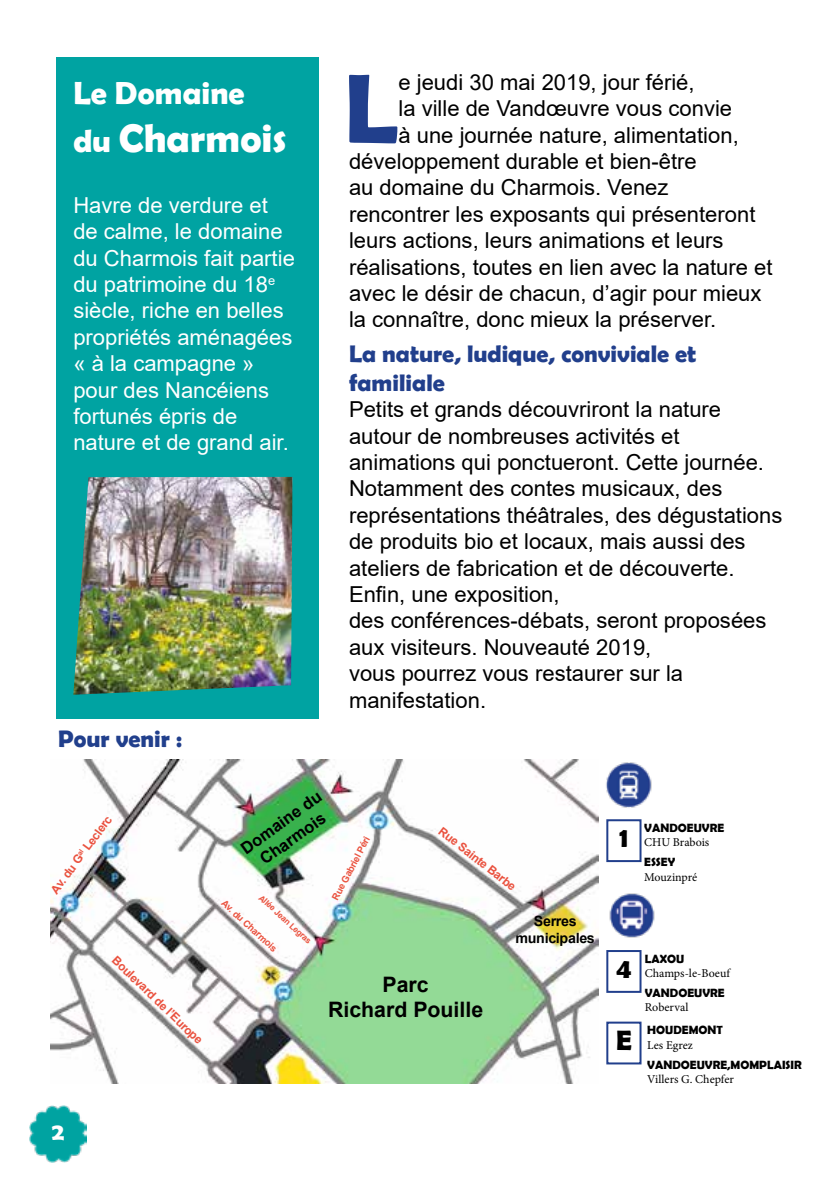
<style>
.page{position:relative;width:840px;height:1191px;background:#fff}
.page>*{position:absolute;margin:0;border:0;box-sizing:border-box;transform-origin:0 0}
.t1{font:700 99px "Berlin Sans FB Demi";color:#213f8c}
.t2{font:700 40px "Berlin Sans FB Demi";color:#fff}
.t3{font:700 32px "Berlin Sans FB Demi";color:#fff}
.t4{font:700 28px "Berlin Sans FB Demi";color:#000}
.t5{font:700 24px/28.8px "Berlin Sans FB Demi";color:#213f8c}
.t6{font:700 24px "Berlin Sans FB Demi";color:#fff}
.t7{font:22px/26.4px "Arial";color:#000}
.t8{font:22px/26.4px "Arial";color:#fff}
.t9{font:700 21.2px/25.6px "Arial";color:#000;text-align:center}
.t10{font:700 16.6px/19.8px "Arial";color:#000;text-align:center}
.t11{font:700 14.2px/17px "Arial";color:#000;text-align:center}
.t12{font:12px "Minion Pro";color:#000}
.t13{font:700 12px "Berlin Sans FB Demi";color:#000}
.t14{font:700 11.8px "Arial";color:#ea523f}
.t15{font:700 9.4px "Arial";color:#ea523f}
.t16{font:700 8.2px "Arial";color:#ea523f}
.s1{font-size:32px}
</style>
<div class="page">
<img style="left:30px;top:1105px;width:57px;height:57px">
<div style="left:56px;top:58px;width:263px;height:661px;background:#00a3a2"></div>
<img style="left:73px;top:477px;width:219px;height:217px">
<img style="left:50px;top:760px;width:547px;height:323px">
<div style="left:606px;top:819px;width:35px;height:43px;border:2px solid #213f8c"></div>
<img style="left:606px;top:762px;width:46px;height:46px">
<div style="left:606px;top:950px;width:35px;height:42px;border:2px solid #213f8c"></div>
<div style="left:606px;top:1021px;width:35px;height:43px;border:2px solid #213f8c"></div>
<img style="left:609px;top:893px;width:46px;height:45px">
<svg style="left:78px;top:849px;width:6px;height:6px"></svg>
<h3 class="t3" style="left:73px;top:75px;width:173px">Le Domaine</h3>
<h2 class="t2" style="left:73px;top:115px;width:215px"><span class="s1">du</span> Charmois</h2>
<p class="t8" style="left:73px;top:192px;width:223px">Havre de verdure et de calme, le domaine du Charmois fait partie du patrimoine du 18<sup>e </sup>siècle, riche en belles propriétés aménagées « à la campagne » pour des Nancéiens fortunés épris de nature et de grand air.</p>
<p class="t5" style="left:58px;top:724px;width:125px">Pour venir :</p>
<h1 class="t1" style="left:344px;top:51px;width:56px">L</h1>
<p class="t7" style="left:398px;top:69px;width:297px">e jeudi 30 mai 2019, jour férié,</p>
<p class="t7" style="left:398px;top:95px;width:335px">la ville de Vandœuvre vous convie</p>
<p class="t7" style="left:398px;top:121px;width:341px">à une journée nature, alimentation,</p>
<p class="t7" style="left:349px;top:148px;width:349px">développement durable et bien-être</p>
<p class="t7" style="left:349px;top:174px;width:321px">au domaine du Charmois. Venez</p>
<p class="t7" style="left:349px;top:201px;width:407px">rencontrer les exposants qui présenteront</p>
<p class="t7" style="left:349px;top:227px;width:376px">leurs actions, leurs animations et leurs</p>
<p class="t7" style="left:349px;top:253px;width:425px">réalisations, toutes en lien avec la nature et</p>
<p class="t7" style="left:349px;top:280px;width:414px">avec le désir de chacun, d’agir pour mieux</p>
<p class="t7" style="left:349px;top:306px;width:368px">la connaître, donc mieux la préserver.</p>
<p class="t5" style="left:349px;top:339px;width:348px">La nature, ludique, conviviale et familiale</p>
<p class="t7" style="left:349px;top:396px;width:434px">Petits et grands découvriront la nature autour de nombreuses activités et animations qui ponctueront. Cette journée.<br>Notamment des contes musicaux, des représentations théâtrales, des dégustations de produits bio et locaux, mais aussi des ateliers de fabrication et de découverte.<br>Enfin, une exposition,<br>des conférences-débats, seront proposées aux visiteurs. Nouveauté 2019,<br>vous pourrez vous restaurer sur la manifestation.</p>
<p class="t10" style="left:237px;top:842px;width:96px;rotate:-36deg">Domaine du<br>Charmois</p>
<p class="t14" style="left:79px;top:843px;width:42px;rotate:-53deg">Leclerc</p>
<p class="t14" style="left:445px;top:823px;width:96px;rotate:38deg">Rue Sainte Barbe</p>
<p class="t15" style="left:227px;top:897px;width:73px;rotate:42deg">Av. du Charmois</p>
<p class="t15" style="left:328px;top:896px;width:72px;rotate:-62deg">Rue Gabriel Péri</p>
<p class="t14" style="left:47px;top:887px;width:47px;rotate:-53deg">Av. du G</p>
<p class="t16" style="left:264px;top:892px;width:69px;rotate:42deg">Allée Jean Legras</p>
<p class="t11" style="left:515px;top:912px;width:81px">Serres municipales</p>
<p class="t6" style="left:52px;top:1117px;width:14px">2</p>
<p class="t14" style="left:120px;top:952px;width:122px;rotate:44deg">Boulevard de l’Europe</p>
<p class="t9" style="left:328px;top:971px;width:156px">Parc<br>Richard Pouille</p>
<p class="t4" style="left:619px;top:821px;width:11px">1</p>
<p class="t13" style="left:644px;top:820px;width:81px">VANDOEUVRE</p>
<p class="t12" style="left:644px;top:834px;width:67px">CHU Brabois</p>
<p class="t13" style="left:644px;top:855px;width:32px">ESSEY</p>
<p class="t12" style="left:644px;top:868px;width:54px">Mouzinpré</p>
<p class="t4" style="left:616px;top:952px;width:17px">4</p>
<p class="t4" style="left:615px;top:1023px;width:17px">E</p>
<p class="t13" style="left:644px;top:951px;width:41px">LAXOU</p>
<p class="t12" style="left:644px;top:965px;width:87px">Champs-le-Boeuf</p>
<p class="t13" style="left:644px;top:985px;width:81px">VANDOEUVRE</p>
<p class="t12" style="left:644px;top:999px;width:45px">Roberval</p>
<p class="t13" style="left:647px;top:1023px;width:77px">HOUDEMONT</p>
<p class="t12" style="left:647px;top:1036px;width:47px">Les Egrez</p>
<p class="t13" style="left:647px;top:1057px;width:156px">VANDOEUVRE,MOMPLAISIR</p>
<p class="t12" style="left:647px;top:1071px;width:88px">Villers G. Chepfer</p>
</div>
